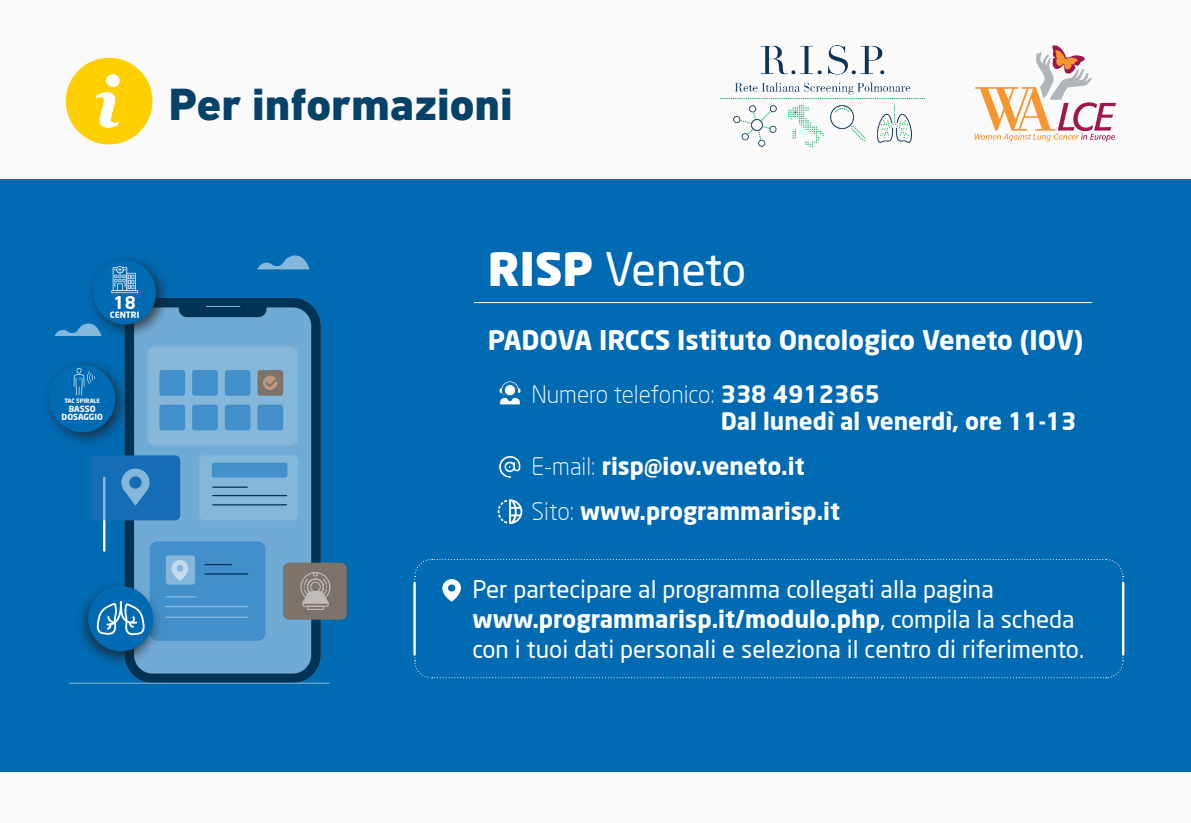
<style>
.page{position:relative;width:1191px;height:823px;background:#fff}
.page>*{position:absolute;margin:0;border:0;box-sizing:border-box;transform-origin:0 0}
.t1{font:800 46px "DIN Next CYR";color:#044268}
.t2{font:45.4px "Neo Sans";letter-spacing:-.015em;color:#fff}
.t3{font:700 26.6px "Neo Sans";color:#fff}
.t4{font:24px/30px "Neo Sans";color:#fff}
.t5{font:700 23.8px/27.6px "Neo Sans";color:#fff}
.t6{font:700 17.2px "Neo Sans";color:#fff}
.t7{font:700 8.6px "Neo Sans";color:#fff}
.t8{font:700 8.4px/8.4px "Neo Sans";color:#fff;text-align:center}
.t9{font:700 6px "Neo Sans";letter-spacing:-.01em;color:#fff}
.s1{font-weight:900}
.s2{font-weight:300}
.s3{font-weight:700}
</style>
<div class="page">
<div style="left:0;top:0;width:1191px;height:183px;background:#fafafa"></div>
<div style="left:0;top:762px;width:1191px;height:60px;background:#fafafa"></div>
<div style="left:0;top:179px;width:1191px;height:592px;background:#006ab2"></div>
<svg style="left:66px;top:57px;width:87px;height:87px"></svg>
<svg style="left:974px;top:45px;width:142px;height:97px"></svg>
<img style="left:720px;top:46px;width:204px;height:101px">
<svg style="left:414px;top:559px;width:709px;height:119px"></svg>
<svg style="left:498px;top:455px;width:23px;height:23px"></svg>
<hr style="left:103px;top:477px;width:2px;height:73px;background:#fff">
<svg style="left:257px;top:255px;width:53px;height:14px"></svg>
<svg style="left:124px;top:297px;width:197px;height:385px;background:#5791ba"></svg>
<div style="left:179px;top:298px;width:87px;height:19px;background:#003356"></div>
<hr style="left:206px;top:306px;width:34px;height:1px;background:#fff">
<div style="left:150px;top:541px;width:115px;height:99px;background:#428fc9;border-radius:8px"></div>
<div style="left:166px;top:555px;width:29px;height:29px;background:#84b7d9;border-radius:3px"></div>
<hr style="left:205px;top:563px;width:26px;height:2px;background:#000001">
<hr style="left:205px;top:573px;width:43px;height:1px;background:#000001">
<hr style="left:166px;top:595px;width:29px;height:2px;background:#fff">
<hr style="left:166px;top:605px;width:82px;height:1px;background:#fff">
<hr style="left:166px;top:616px;width:82px;height:1px;background:#fff">
<div style="left:91px;top:455px;width:89px;height:65px;background:#156eb5;border-radius:5px"></div>
<svg style="left:121px;top:468px;width:28px;height:37px"></svg>
<div style="left:147px;top:346px;width:151px;height:99px;background:#84b7d9;border-radius:8px"></div>
<div style="left:159px;top:370px;width:26px;height:25px;background:#428fc9;border-radius:3px"></div>
<div style="left:192px;top:370px;width:26px;height:25px;background:#428fc9;border-radius:3px"></div>
<div style="left:225px;top:370px;width:25px;height:25px;background:#428fc9;border-radius:3px"></div>
<svg style="left:257px;top:370px;width:26px;height:25px"></svg>
<div style="left:159px;top:404px;width:26px;height:26px;background:#428fc9;border-radius:3px"></div>
<div style="left:192px;top:404px;width:26px;height:26px;background:#428fc9;border-radius:3px"></div>
<div style="left:225px;top:404px;width:25px;height:26px;background:#428fc9;border-radius:3px"></div>
<div style="left:257px;top:404px;width:26px;height:26px;background:#428fc9;border-radius:3px"></div>
<div style="left:199px;top:455px;width:99px;height:65px;background:#84b7d9;border-radius:5px"></div>
<div style="left:212px;top:462px;width:75px;height:15px;background:#428fc9;border-radius:3px"></div>
<hr style="left:213px;top:486px;width:34px;height:1px;background:#000001">
<hr style="left:213px;top:494px;width:73px;height:2px;background:#000001">
<hr style="left:213px;top:504px;width:73px;height:1px;background:#000001">
<div style="left:283px;top:562px;width:64px;height:57px;background:#7e736a;border-radius:6px"></div>
<hr style="left:69px;top:682px;width:261px;height:1px;background:#fff">
<div style="left:42px;top:358px;width:88px;height:89px;background:#231f20;opacity:.75"></div>
<svg style="left:46px;top:361px;width:73px;height:74px"></svg>
<div style="left:75px;top:580px;width:87px;height:87px;background:#231f20;opacity:.75"></div>
<div style="left:88px;top:585px;width:65px;height:66px;background:#006ab2;border-radius:50%"></div>
<svg style="left:96px;top:601px;width:49px;height:33px"></svg>
<div style="left:86px;top:253px;width:85px;height:86px;background:#231f20;opacity:.75"></div>
<svg style="left:55px;top:257px;width:104px;height:79px"></svg>
<svg style="left:171px;top:560px;width:17px;height:20px"></svg>
<svg style="left:307px;top:605px;width:17px;height:4px"></svg>
<svg style="left:300px;top:572px;width:30px;height:36px"></svg>
<svg style="left:499px;top:381px;width:22px;height:24px"></svg>
<hr style="left:474px;top:302px;width:618px;height:1px;background:#fff">
<svg style="left:497px;top:499px;width:25px;height:24px"></svg>
<hr style="left:413px;top:582px;width:3px;height:72px;background:#fff">
<hr style="left:1122px;top:582px;width:2px;height:72px;background:#fff">
<h1 class="t1" style="left:169px;top:77px;width:345px">Per informazioni</h1>
<p class="t6" style="left:114px;top:291px;width:24px">18</p>
<p class="t7" style="left:110px;top:309px;width:31px">CENTRI</p>
<p class="t9" style="left:64px;top:397px;width:37px">TAC SPIRALE</p>
<p class="t8" style="left:62px;top:404px;width:43px">BASSO<br>DOSAGGIO</p>
<h2 class="t2" style="left:488px;top:241px;width:260px"><span class="s1">RISP</span> Veneto</h2>
<p class="t3" style="left:488px;top:323px;width:597px">PADOVA IRCCS Istituto Oncologico Veneto (IOV)</p>
<p class="t5" style="left:720px;top:379px;width:357px;text-indent:-189px"><span class="s2">Numero telefonico:</span> 338 4912365<br>Dal lunedì al venerdì, ore 11-13</p>
<p class="t5" style="left:531px;top:443px;width:310px;line-height:44.6px"><span class="s2">E-mail:</span> risp@iov.veneto.it<br><span class="s2">Sito:</span> www.programmarisp.it</p>
<p class="t4" style="left:472px;top:574px;width:613px">Per partecipare al programma collegati alla pagina <span class="s3">www.programmarisp.it/modulo.php</span>, compila la scheda con i tuoi dati personali e seleziona il centro di riferimento.</p>
</div>
